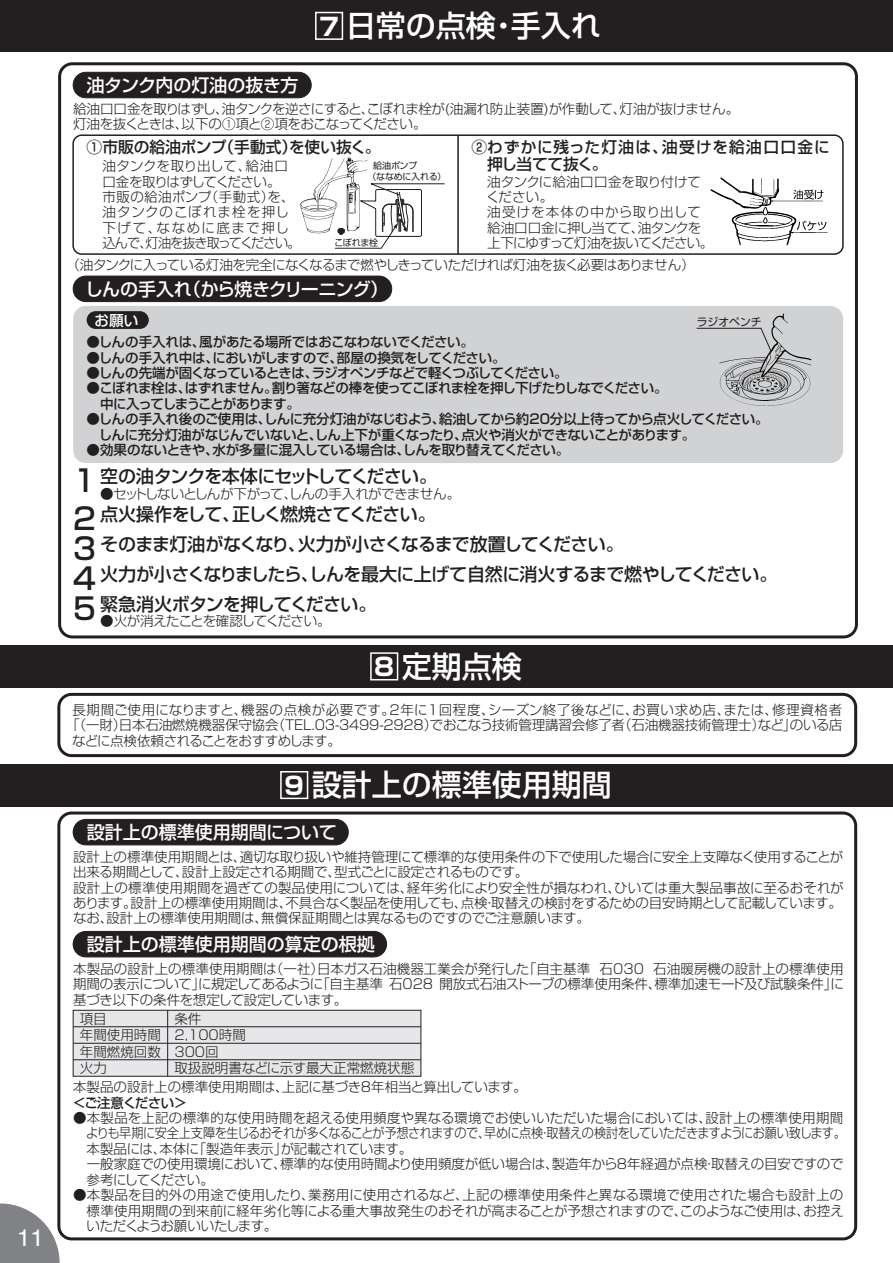
<style>
.page{position:relative;width:893px;height:1263px;background:#fff}
.page>*{position:absolute;margin:0;border:0;box-sizing:border-box;transform-origin:0 0}
.t1{font:500 30px "Shin Go Pro";color:#fff}
.t2{font:500 30px "Shin Go Pro";color:#231f20}
.t3{font:24px "Helvetica";color:#fff}
.t4{font:500 18px/30px "Shin Go Pro";letter-spacing:-.045em;color:#231f20}
.t5{font:500 18px "Shin Go Pro";color:#fff}
.t6{font:500 18px "Shin Go Pro";letter-spacing:-.045em;color:#fff}
.t7{font:500 18px "Shin Go Pro";letter-spacing:-.02em;color:#fff}
.t8{font:500 15.75px "Shin Go Pro";letter-spacing:.065em;color:#231f20}
.t9{font:500 15.75px "Shin Go Pro";color:#231f20}
.t10{font:500 15.75px "Shin Go Pro";letter-spacing:-.04em;color:#231f20}
.t11{font:500 14.55px "Shin Go Pro";color:#fff}
.t12{font:300 13.5px/15.5px "Shin Go Pro";letter-spacing:-.015em;color:#231f20}
.t13{font:500 13.5px/15.5px "Shin Go Pro";letter-spacing:-.035em;color:#231f20}
.t14{font:300 13.5px/15.5px "Shin Go Pro";letter-spacing:.005em;color:#231f20}
.t15{font:300 13.5px "Shin Go Pro";letter-spacing:-.04em;color:#231f20;scale:.9 1}
.t16{font:300 13.5px "Shin Go Pro";letter-spacing:.03em;color:#231f20}
.t17{font:300 13.5px "Shin Go Pro";letter-spacing:.015em;color:#231f20}
.t18{font:300 13.5px "Shin Go Pro";letter-spacing:-.035em;color:#231f20}
.t19{font:500 13.5px "Shin Go Pro";letter-spacing:-.015em;color:#231f20}
.t20{font:300 13.5px "Shin Go Pro";letter-spacing:-.05em;color:#231f20}
.t21{font:300 13.5px "Shin Go Pro";letter-spacing:-.04em;color:#231f20}
.t22{font:300 13.5px "Shin Go Pro";letter-spacing:-.055em;color:#231f20}
.t23{font:300 13.5px "Shin Go Pro";letter-spacing:-.065em;color:#231f20}
.t24{font:10.8px "Shin Go Pro";color:#231f20}
.t25{font:9px "Shin Go Pro";letter-spacing:-.04em;color:#231f20}
.s1{font-weight:700;font-size:24.45px}
.s2{font-size:30px}
.s3{font-weight:500}
</style>
<div class="page">
<svg style="left:0;top:1203px;width:60px;height:60px"></svg>
<div style="left:0;top:645px;width:893px;height:43px;background:#231f20"></div>
<div style="left:57px;top:693px;width:800px;height:64px;border:3px solid #231f20;border-radius:13px"></div>
<div style="left:370px;top:652px;width:28px;height:28px;border:2px solid #fff"></div>
<div style="left:0;top:764px;width:893px;height:43px;background:#231f20"></div>
<div style="left:57px;top:811px;width:800px;height:429px;border:3px solid #231f20;border-radius:13px"></div>
<div style="left:280px;top:771px;width:28px;height:28px;border:2px solid #fff"></div>
<div style="left:58px;top:62px;width:800px;height:576px;border:3px solid #231f20;border-radius:13px"></div>
<div style="left:73px;top:72px;width:238px;height:26px;background:#231f20;border-radius:13px"></div>
<div style="left:73px;top:72px;width:239px;height:26px;border:1px solid #231f20;border-radius:13px"></div>
<div style="left:73px;top:276px;width:319px;height:26px;background:#231f20;border-radius:13px"></div>
<div style="left:73px;top:276px;width:319px;height:26px;border:1px solid #231f20;border-radius:13px"></div>
<div style="left:73px;top:306px;width:770px;height:157px;background:#d1d2d4;border-radius:13px"></div>
<div style="left:87px;top:311px;width:62px;height:18px;background:#231f20;border-radius:9px"></div>
<div style="left:72px;top:134px;width:772px;height:121px;border:2px solid #231f20;border-radius:9px"></div>
<hr style="left:457px;top:135px;width:2px;height:119px;background:#231f20">
<img style="left:300px;top:158px;width:67px;height:76px">
<svg style="left:334px;top:183px;width:111px;height:66px"></svg>
<img style="left:710px;top:177px;width:118px;height:69px">
<div style="left:73px;top:819px;width:275px;height:26px;background:#231f20;border-radius:13px"></div>
<div style="left:73px;top:819px;width:276px;height:26px;border:1px solid #231f20;border-radius:13px"></div>
<div style="left:73px;top:931px;width:314px;height:26px;background:#231f20;border-radius:13px"></div>
<div style="left:73px;top:931px;width:314px;height:26px;border:1px solid #231f20;border-radius:13px"></div>
<div style="left:73px;top:1010px;width:348px;height:66px;background:#e6e7e9"></div>
<div style="left:73px;top:1010px;width:348px;height:66px;border:1px solid #231f20"></div>
<hr style="left:73px;top:1059px;width:348px;height:1px;background:#231f20">
<hr style="left:73px;top:1043px;width:348px;height:1px;background:#231f20">
<hr style="left:73px;top:1026px;width:348px;height:1px;background:#231f20">
<hr style="left:167px;top:1010px;width:1px;height:66px;background:#231f20">
<div style="left:0;top:0;width:893px;height:51px;background:#231f20"></div>
<hr style="left:0;top:50px;width:893px;height:2px;background:#231f20">
<div style="left:315px;top:12px;width:28px;height:28px;border:2px solid #fff"></div>
<img style="left:718px;top:313px;width:93px;height:93px">
<svg style="left:696px;top:328px;width:76px;height:25px"></svg>
<p class="t3" style="left:17px;top:1219px;width:28px">11</p>
<p class="t7" style="left:87px;top:70px;width:213px">油タンク内の灯油の抜き方</p>
<p class="t1" style="left:319px;top:1px;width:283px"><span class="s1">7</span> 日常の点検・手入れ</p>
<p class="t12" style="left:73px;top:99px;width:667px">給油口口金を取りはずし、油タンクを逆さにすると、こぼれま栓が(油漏れ防止装置)が作動して、灯油が抜けません。灯油を抜くときは、以下の①項と②項をおこなってください。</p>
<p class="t8" style="left:472px;top:134px;width:360px">②わずかに残った灯油は、油受けを給油口口金に</p>
<p class="t9" style="left:87px;top:134px;width:295px">①市販の給油ポンプ（手動式）を使い抜く。</p>
<p class="t14" style="left:102px;top:157px;width:200px">油タンクを取り出して、給油口口金を取りはずしてください。<br>市販の給油ポンプ（手動式）を、油タンクのこぼれま栓を押し下げて、ななめに底まで押し込んで、灯油を抜き取ってください。</p>
<p class="t25" style="left:373px;top:158px;width:45px">給油ポンプ</p>
<p class="t10" style="left:487px;top:151px;width:122px">押し当てて抜く。</p>
<p class="t25" style="left:367px;top:169px;width:80px">（ななめに入れる）</p>
<p class="t12" style="left:486px;top:172px;width:229px">油タンクに給油口口金を取り付けてください。<br>油受けを本体の中から取り出して給油口口金に押し当てて、油タンクを上下にゆすって灯油を抜いてください。</p>
<p class="t25" style="left:334px;top:235px;width:45px">こぼれま栓</p>
<p class="t18" style="left:66px;top:254px;width:630px">（油タンクに入っている灯油を完全になくなるまで燃やしきっていただければ灯油を抜く必要はありません）</p>
<p class="t6" style="left:85px;top:274px;width:305px">しんの手入れ（から焼きクリーニング）</p>
<p class="t13" style="left:87px;top:333px;width:389px">●しんの手入れは、風があたる場所ではおこなわないでください。</p>
<p class="t19" style="left:87px;top:346px;width:421px">●しんの手入れ中は、においがしますので、部屋の換気をしてください。</p>
<p class="t13" style="left:87px;top:364px;width:483px">●しんの先端が固くなっているときは、ラジオペンチなどで軽くつぶしてください。</p>
<p class="t13" style="left:87px;top:379px;width:583px">●こぼれま栓は、はずれません。割り箸などの棒を使ってこぼれま栓を押し下げたりしなでください。　中に入ってしまうことがあります。</p>
<p class="t13" style="left:87px;top:410px;width:684px">●しんの手入れ後のご使用は、しんに充分灯油がなじむよう、給油してから約20分以上待ってから点火してください。　しんに充分灯油がなじんでいないと、しん上下が重くなったり、点火や消火ができないことがあります。</p>
<p class="t13" style="left:87px;top:441px;width:484px">●効果のないときや、水が多量に混入している場合は、しんを取り替えてください。</p>
<p class="t11" style="left:95px;top:308px;width:45px">お願い</p>
<p class="t24" style="left:697px;top:313px;width:66px">ラジオペンチ</p>
<p class="t4" style="left:100px;top:459px;width:338px">空の油タンクを本体にセットしてください。</p>
<p class="t2" style="left:73px;top:456px;width:24px">1</p>
<p class="t20" style="left:100px;top:482px;width:361px">●セットしないとしんが下がって、しんの手入れができません。</p>
<p class="t4" style="left:73px;top:497px;width:706px"><span class="s2">2</span> 点火操作をして、正しく燃焼さてください。<br><span class="s2">3</span> そのまま灯油がなくなり、火力が小さくなるまで放置してください。<br><span class="s2">4</span> 火力が小さくなりましたら、しんを最大に上げて自然に消火するまで燃やしてください。<br><span class="s2">5</span> 緊急消火ボタンを押してください。</p>
<p class="t22" style="left:100px;top:610px;width:232px">●火が消えたことを確認してください。</p>
<p class="t1" style="left:374px;top:642px;width:149px"><span class="s1">8</span> 定期点検</p>
<p class="t16" style="left:72px;top:698px;width:771px">長期間ご使用になりますと、機器の点検が必要です。2年に1回程度、シーズン終了後などに、お買い求め店、または、修理資格者</p>
<p class="t12" style="left:66px;top:716px;width:777px">「（一財）日本石油燃焼機器保守協会（TEL.03-3499-2928）でおこなう技術管理講習会修了者（石油機器技術管理士）など」のいる店</p>
<p class="t21" style="left:72px;top:729px;width:270px">などに点検依頼されることをおすすめします。</p>
<p class="t1" style="left:284px;top:760px;width:329px"><span class="s1">9</span> 設計上の標準使用期間</p>
<p class="t5" style="left:87px;top:817px;width:252px">設計上の標準使用期間について</p>
<p class="t12" style="left:73px;top:847px;width:772px">設計上の標準使用期間とは、適切な取り扱いや維持管理にて標準的な使用条件の下で使用した場合に安全上支障なく使用することが出来る期間として、設計上設定される期間で、型式ごとに設定されるものです。<br>設計上の標準使用期間を過ぎての製品使用については、経年劣化により安全性が損なわれ、ひいては重大製品事故に至るおそれがあります。設計上の標準使用期間は、不具合なく製品を使用しても、点検・取替えの検討をするための目安時期として記載しています。なお、設計上の標準使用期間は、無償保証期間とは異なるものですのでご注意願います。</p>
<p class="t5" style="left:87px;top:929px;width:289px">設計上の標準使用期間の算定の根拠</p>
<p class="t12" style="left:73px;top:959px;width:772px;text-align:justify">本製品の設計上の標準使用期間は（一社）日本ガス石油機器工業会が発行した「自主基準 石030 石油暖房機の設計上の標準使用期間の表示について」に規定してあるように「自主基準 石028 開放式石油ストーブの標準使用条件、標準加速モード及び試験条件」に基づき以下の条件を想定して設定しています。</p>
<p class="t12" style="left:80px;top:1008px;width:82px;line-height:16.5px">項目<br>年間使用時間年間燃焼回数火力</p>
<p class="t12" style="left:174px;top:1008px;width:241px;line-height:16.5px">条件<br>2,100時間<br>300回<br>取扱説明書などに示す最大正常燃焼状態</p>
<p class="t12" style="left:73px;top:1078px;width:456px">本製品の設計上の標準使用期間は、上記に基づき8年相当と算出しています。<span class="s3">＜ご注意ください＞</span></p>
<p class="t17" style="left:73px;top:1107px;width:772px">●本製品を上記の標準的な使用時間を超える使用頻度や異なる環境でお使いいただいた場合においては、設計上の標準使用期間</p>
<p class="t15" style="left:86px;top:1122px;width:846px">よりも早期に安全上支障を生じるおそれが多くなることが予想されますので、早めに点検・取替えの検討をしていただきますようにお願い致します。</p>
<p class="t12" style="left:73px;top:1139px;width:340px">　本製品には、本体に「製造年表示」が記載されています。</p>
<p class="t12" style="left:87px;top:1155px;width:758px">一般家庭での使用環境において、標準的な使用時間より使用頻度が低い場合は、製造年から8年経過が点検・取替えの目安ですので</p>
<p class="t23" style="left:87px;top:1168px;width:129px">参考にしてください。</p>
<p class="t12" style="left:87px;top:1185px;width:759px;text-align:justify;text-indent:-14px">●本製品を目的外の用途で使用したり、業務用に使用されるなど、上記の標準使用条件と異なる環境で使用された場合も設計上の標準使用期間の到来前に経年劣化等による重大事故発生のおそれが高まることが予想されますので、このようなご使用は、お控えいただくようお願いいたします。</p>
</div>
